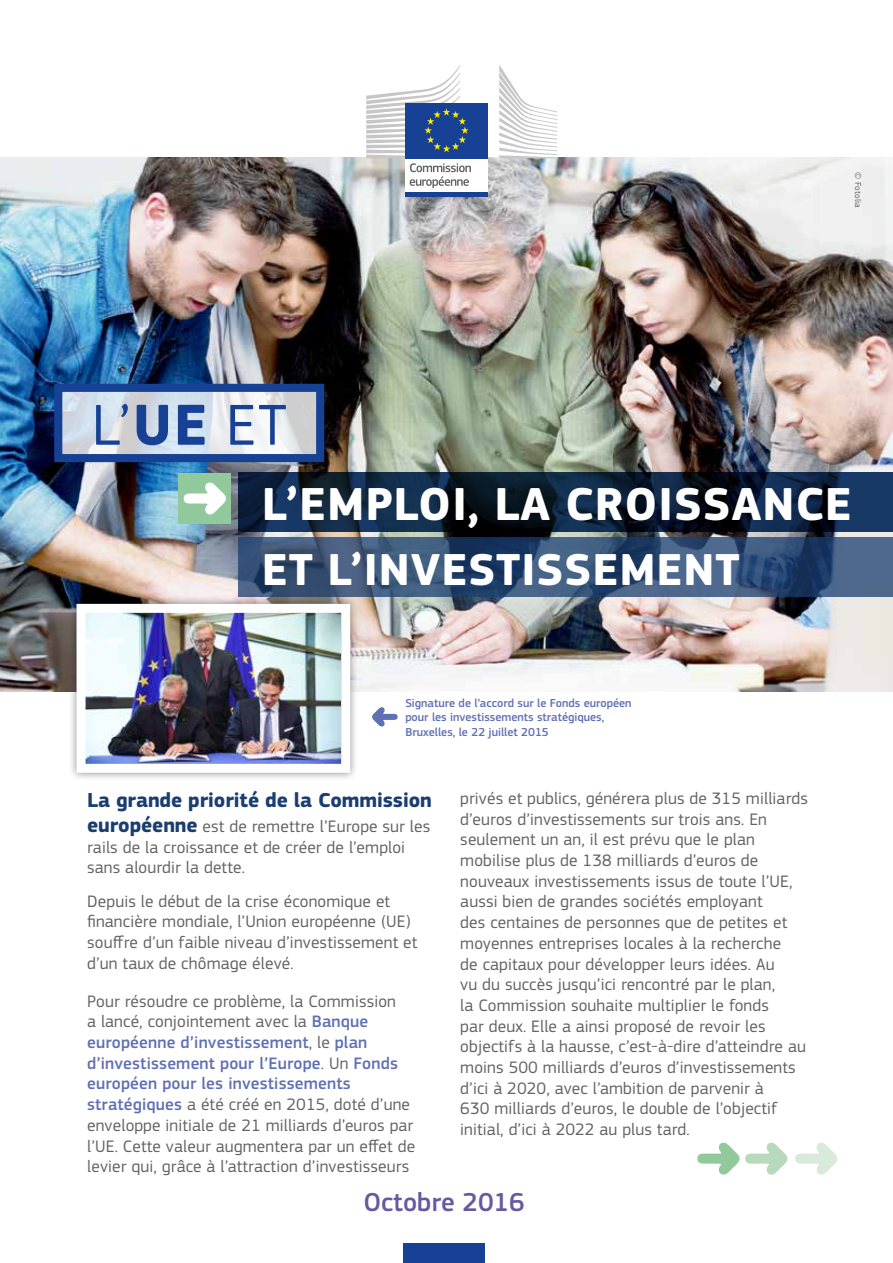
<style>
.page{position:relative;width:893px;height:1263px;background:#fff}
.page>*{position:absolute;margin:0;border:0;box-sizing:border-box;transform-origin:0 0}
.t1{font:60px "EC Square Sans Pro";color:#164194}
.t2{font:700 48px "EC Square Sans Pro";letter-spacing:.02em;color:#fff}
.t3{font:700 46.5px "EC Square Sans Pro";letter-spacing:.02em;color:#fff}
.t4{font:500 27px "EC Square Sans Pro";color:#6758a0}
.Text-Page1-intro{font:700 21px "EC Square Sans Pro";letter-spacing:-.005em;color:#1a3e70}
.Text-Page1-intro-2{font:17.25px/20.7px "EC Square Sans Pro";letter-spacing:.01em;color:#646363}
.identifiers{font:500 12px/14.2px "EC Square Sans Pro";color:#6070b4}
.Text-Page1-intro-3{font:9px "EC Square Sans Pro";letter-spacing:.01em;color:#646363}
.s1{font-weight:700}
.s2{font-weight:700;font-size:21px;color:#1a3e70}
.s3{font-weight:500;color:#6070b4}
</style>
<div class="page">
<div style="left:403px;top:1244px;width:81px;height:19px;background:#164194"></div>
<svg style="left:697px;top:1143px;width:90px;height:31px"></svg>
<svg style="left:795px;top:1143px;width:42px;height:31px"></svg>
<img style="left:0;top:157px;width:893px;height:534px">
<svg style="left:238px;top:472px;width:655px;height:59px;background:#0d2139"></svg>
<svg style="left:63px;top:393px;width:252px;height:60px"></svg>
<div style="left:54px;top:384px;width:270px;height:78px;border:8px solid #164194"></div>
<svg style="left:238px;top:538px;width:655px;height:59px;background:#375278"></svg>
<div style="left:405px;top:157px;width:82px;height:36px;background:#fff"></div>
<div style="left:405px;top:103px;width:82px;height:55px;background:#164194"></div>
<div style="left:405px;top:192px;width:82px;height:5px;background:#164194"></div>
<svg style="left:499px;top:65px;width:58px;height:93px"></svg>
<svg style="left:366px;top:65px;width:105px;height:123px"></svg>
<div style="left:68px;top:596px;width:290px;height:185px;background:#000;opacity:.42"></div>
<img style="left:72px;top:599px;width:283px;height:178px">
<div style="left:179px;top:473px;width:52px;height:51px;background:#91c99c"></div>
<svg style="left:184px;top:483px;width:42px;height:31px"></svg>
<svg style="left:372px;top:707px;width:26px;height:19px"></svg>
<p class="t1" style="left:92px;top:390px;width:197px">L’<span class="s1">UE</span> ET</p>
<p class="Text-Page1-intro-3" style="left:863px;top:172px;width:37px;rotate:90deg">© Fotolia</p>
<p class="t2" style="left:262px;top:475px;width:591px">L’EMPLOI, LA CROISSANCE</p>
<p class="t3" style="left:262px;top:542px;width:479px">ET L’INVESTISSEMENT</p>
<p class="identifiers" style="left:405px;top:696px;width:228px">Signature de l’accord sur le Fonds européen pour les investissements stratégiques,<br>Bruxelles, le 22 juillet 2015</p>
<p class="Text-Page1-intro" style="left:87px;top:787px;width:346px">La grande priorité de la Commission</p>
<p class="Text-Page1-intro-2" style="left:87px;top:816px;width:345px"><span class="s2">européenne</span> est de remettre l’Europe sur les rails de la croissance et de créer de l’emploi sans alourdir la dette.</p>
<p class="Text-Page1-intro-2" style="left:87px;top:891px;width:332px">Depuis le début de la crise économique et financière mondiale, l’Union européenne (UE) souffre d’un faible niveau d’investissement et d’un taux de chômage élevé.</p>
<p class="Text-Page1-intro-2" style="left:87px;top:991px;width:329px">Pour résoudre ce problème, la Commission<br>a lancé, conjointement avec la <span class="s3">Banque européenne d’investissement</span>, le <span class="s3">plan d’investissement pour l’Europe</span>. Un <span class="s3">Fonds européen pour les investissements stratégiques</span> a été créé en 2015, doté d’une enveloppe initiale de 21 milliards d’euros par l’UE. Cette valeur augmentera par un effet de levier qui, grâce à l’attraction d’investisseurs</p>
<p class="Text-Page1-intro-2" style="left:460px;top:788px;width:349px">privés et publics, générera plus de 315 milliards d’euros d’investissements sur trois ans. En seulement un an, il est prévu que le plan mobilise plus de 138 milliards d’euros de nouveaux investissements issus de toute l’UE, aussi bien de grandes sociétés employant<br>des centaines de personnes que de petites et moyennes entreprises locales à la recherche<br>de capitaux pour développer leurs idées. Au<br>vu du succès jusqu’ici rencontré par le plan,<br>la Commission souhaite multiplier le fonds<br>par deux. Elle a ainsi proposé de revoir les objectifs à la hausse, c’est-à-dire d’atteindre au moins 500 milliards d’euros d’investissements d’ici à 2020, avec l’ambition de parvenir à<br>630 milliards d’euros, le double de l’objectif initial, d’ici à 2022 au plus tard.</p>
<p class="t4" style="left:363px;top:1186px;width:163px">Octobre 2016</p>
</div>
